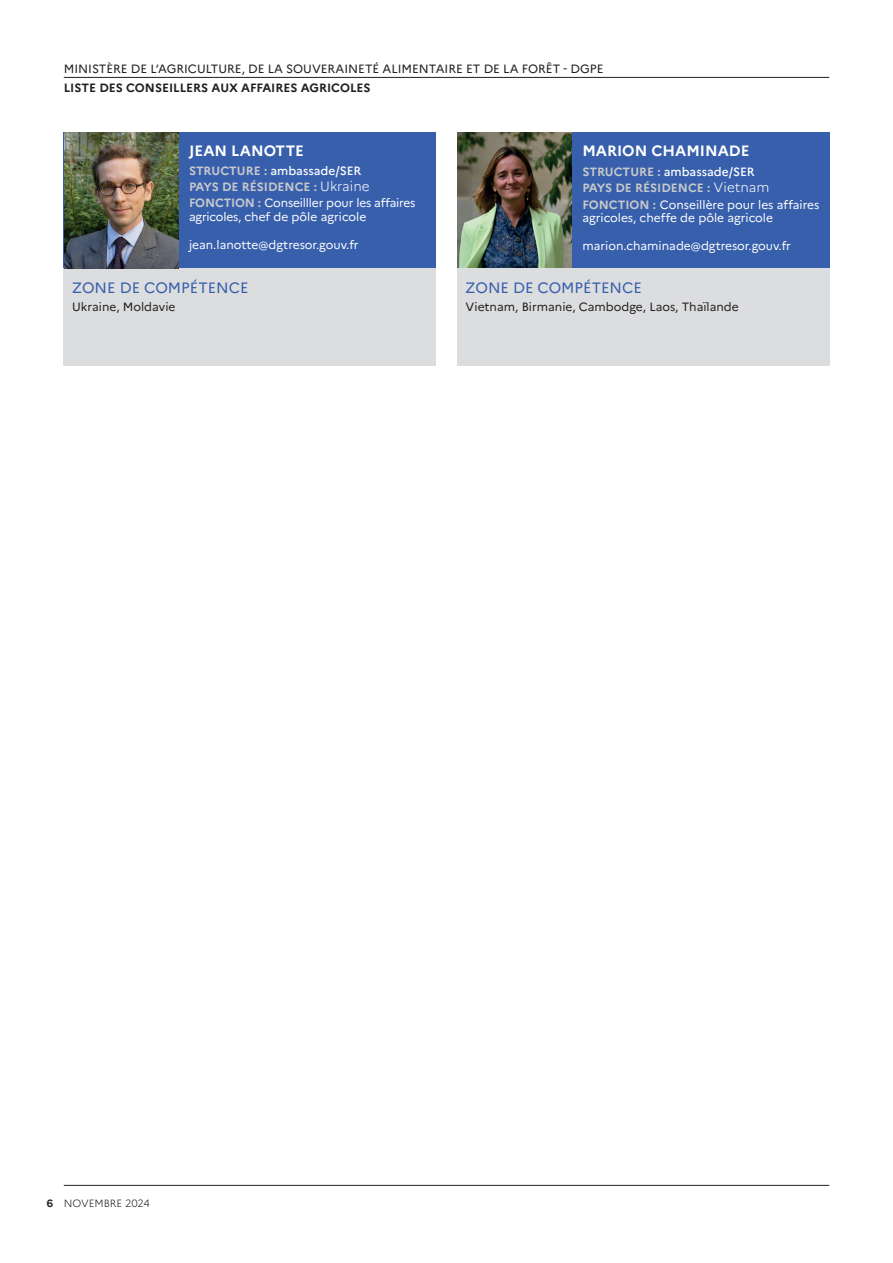
<style>
.page{position:relative;width:893px;height:1263px;background:#fff}
.page>*{position:absolute;margin:0;border:0;box-sizing:border-box;transform-origin:0 0}
.t1{font:15px "Marianne";color:#375fac}
.t2{font:700 15px "Marianne";color:#fff}
.t3{font:700 12px/16.2px "Marianne";color:#c7c8ca}
.t4{font:12px "Marianne";color:#231f20}
.t5{font:12px "Marianne";color:#fff}
.t6{font:700 12px "Marianne";color:#231f20}
.t7{font:300 10.5px "Marianne";color:#231f20}
.s1{font-weight:500;color:#fff}
.s2{font-weight:300;font-size:13.5px;color:#fff}
.s3{font-weight:400;color:#fff}
.s4{font-weight:700}
</style>
<div class="page">
<hr style="left:64px;top:77px;width:765px;height:1px;background:#231f20">
<hr style="left:64px;top:1185px;width:765px;height:1px;background:#231f20">
<div style="left:457px;top:132px;width:372px;height:137px;background:#375fac"></div>
<img style="left:457px;top:132px;width:115px;height:137px">
<div style="left:457px;top:269px;width:372px;height:97px;background:#dcdddf"></div>
<div style="left:64px;top:132px;width:372px;height:137px;background:#375fac"></div>
<div style="left:64px;top:269px;width:372px;height:97px;background:#dcdddf"></div>
<img style="left:64px;top:132px;width:115px;height:137px">
<p class="t4" style="left:64px;top:59px;width:541px">MINISTÈRE DE L’AGRICULTURE, DE LA SOUVERAINETÉ ALIMENTAIRE ET DE LA FORÊT - DGPE</p>
<p class="t6" style="left:64px;top:79px;width:308px">LISTE DES CONSEILLERS AUX AFFAIRES AGRICOLES</p>
<p class="t2" style="left:189px;top:139px;width:116px">JEAN LANOTTE</p>
<p class="t3" style="left:189px;top:162px;width:228px">STRUCTURE : <span class="s1">ambassade/SER<br></span>PAYS DE RÉSIDENCE : <span class="s2">Ukraine<br></span>FONCTION : <span class="s3">Conseilller pour les affaires</span></p>
<p class="t5" style="left:189px;top:207px;width:179px">agricoles, chef de pôle agricole</p>
<p class="t5" style="left:189px;top:235px;width:171px">jean.lanotte@dgtresor.gouv.fr</p>
<p class="t1" style="left:72px;top:276px;width:178px">ZONE DE COMPÉTENCE</p>
<p class="t4" style="left:72px;top:298px;width:105px">Ukraine, Moldavie</p>
<p class="t2" style="left:582px;top:139px;width:169px">MARION CHAMINADE</p>
<p class="t3" style="left:582px;top:163px;width:238px">STRUCTURE : <span class="s1">ambassade/SER<br></span>PAYS DE RÉSIDENCE : <span class="s2">Vietnam<br></span>FONCTION : <span class="s3">Conseillère pour les affaires</span></p>
<p class="t5" style="left:582px;top:209px;width:192px">agricoles, cheffe de pôle agricole</p>
<p class="t5" style="left:582px;top:237px;width:210px">marion.chaminade@dgtresor.gouv.fr</p>
<p class="t1" style="left:466px;top:276px;width:178px">ZONE DE COMPÉTENCE</p>
<p class="t4" style="left:466px;top:298px;width:275px">Vietnam, Birmanie, Cambodge, Laos, Thaïlande</p>
<p class="t7" style="left:47px;top:1197px;width:105px"><span class="s4">6</span> NOVEMBRE 2024</p>
</div>
